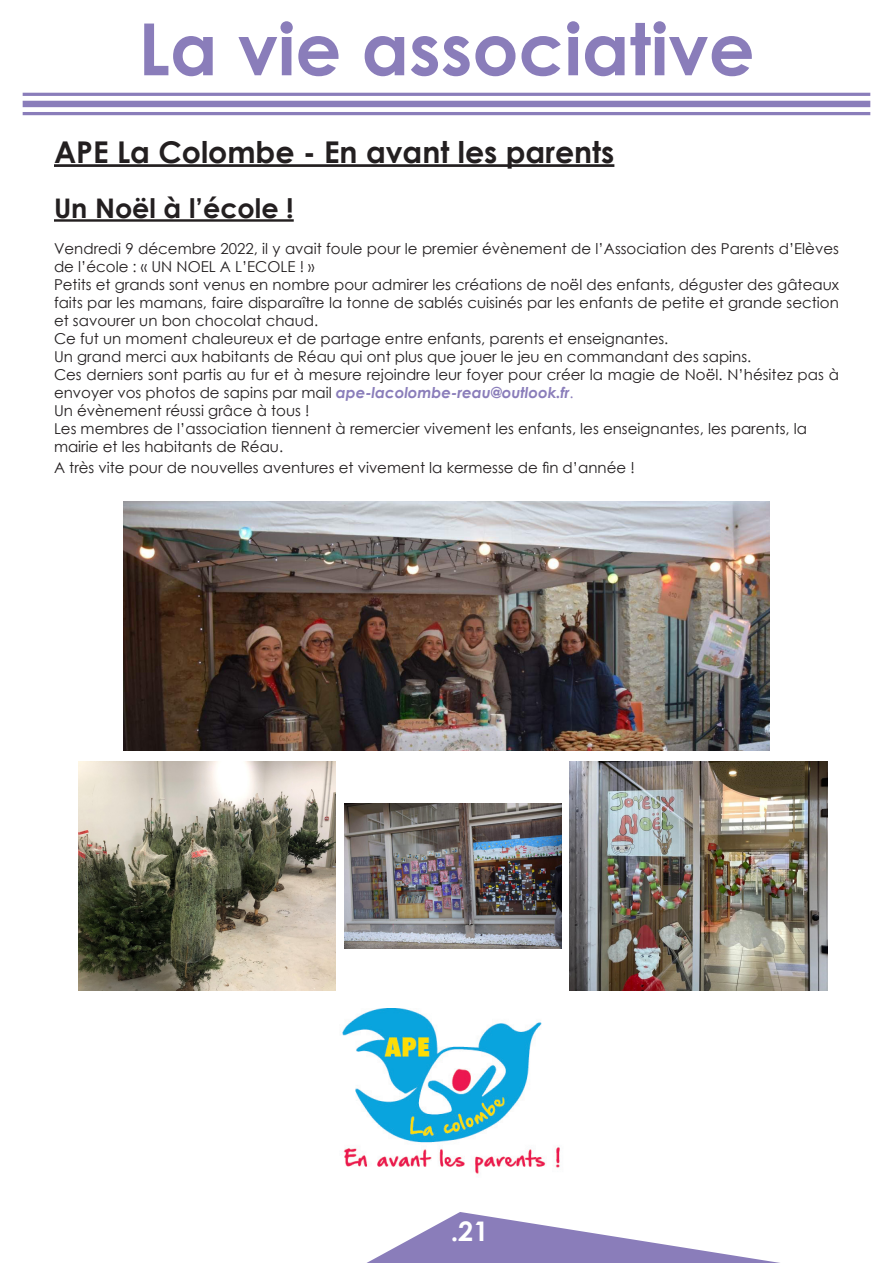
<style>
.page{position:relative;width:893px;height:1263px;background:#fff}
.page>*{position:absolute;margin:0;border:0;box-sizing:border-box;transform-origin:0 0}
.t1{font:700 72px "Century Gothic";color:#8a7dba}
.t2{font:700 30px "Century Gothic";color:#231f20}
.t3{font:700 27px "Century Gothic";color:#231f20}
.t4{font:700 27px "Century Gothic";color:#fff}
.t5{font:15px/18px "Century Gothic";color:#231f20}
.s1{font-weight:700;font-style:italic;color:#8a7dba}
.s2{color:#8a7dba}
</style>
<div class="page">
<svg style="left:367px;top:1212px;width:413px;height:51px"></svg>
<hr style="left:23px;top:93px;width:847px;height:3px;background:#8a7dba">
<div style="left:23px;top:101px;width:847px;height:6px;background:#8a7dba"></div>
<hr style="left:23px;top:112px;width:847px;height:3px;background:#8a7dba">
<hr style="left:54px;top:164px;width:560px;height:3px;background:#231f20">
<hr style="left:54px;top:219px;width:240px;height:3px;background:#231f20">
<img style="left:123px;top:502px;width:647px;height:248px">
<img style="left:79px;top:761px;width:257px;height:230px">
<img style="left:570px;top:761px;width:257px;height:230px">
<img style="left:344px;top:804px;width:217px;height:144px">
<img style="left:342px;top:1009px;width:218px;height:165px">
<p class="t1" style="left:138px;top:-6px;width:618px">La vie associative</p>
<p class="t2" style="left:54px;top:129px;width:562px">APE La Colombe - En avant les parents</p>
<p class="t3" style="left:54px;top:188px;width:241px">Un Noël à l’école !</p>
<p class="t5" style="left:54px;top:239px;width:786px">Vendredi 9 décembre 2022, il y avait foule pour le premier évènement de l’Association des Parents d’Elèves de l’école : « UN NOEL A L’ECOLE ! »</p>
<p class="t5" style="left:54px;top:275px;width:786px;text-align:justify">Petits et grands sont venus en nombre pour admirer les créations de noël des enfants, déguster des gâteaux faits par les mamans, faire disparaître la tonne de sablés cuisinés par les enfants de petite et grande section et savourer un bon chocolat chaud.</p>
<p class="t5" style="left:54px;top:329px;width:616px">Ce fut un moment chaleureux et de partage entre enfants, parents et enseignantes.</p>
<p class="t5" style="left:54px;top:347px;width:699px">Un grand merci aux habitants de Réau qui ont plus que jouer le jeu en commandant des sapins.</p>
<p class="t5" style="left:54px;top:365px;width:786px">Ces derniers sont partis au fur et à mesure rejoindre leur foyer pour créer la magie de Noël. N’hésitez pas à envoyer vos photos de sapins par mail <span class="s1">ape-lacolombe-reau@outlook.fr</span><span class="s2">.</span></p>
<p class="t5" style="left:54px;top:401px;width:257px">Un évènement réussi grâce à tous !</p>
<p class="t5" style="left:54px;top:419px;width:755px">Les membres de l’association tiennent à remercier vivement les enfants, les enseignantes, les parents, la</p>
<p class="t5" style="left:54px;top:437px;width:231px">mairie et les habitants de Réau.</p>
<p class="t5" style="left:54px;top:459px;width:582px">A très vite pour de nouvelles aventures et vivement la kermesse de fin d’année !</p>
<p class="t4" style="left:451px;top:1211px;width:39px">.21</p>
</div>
